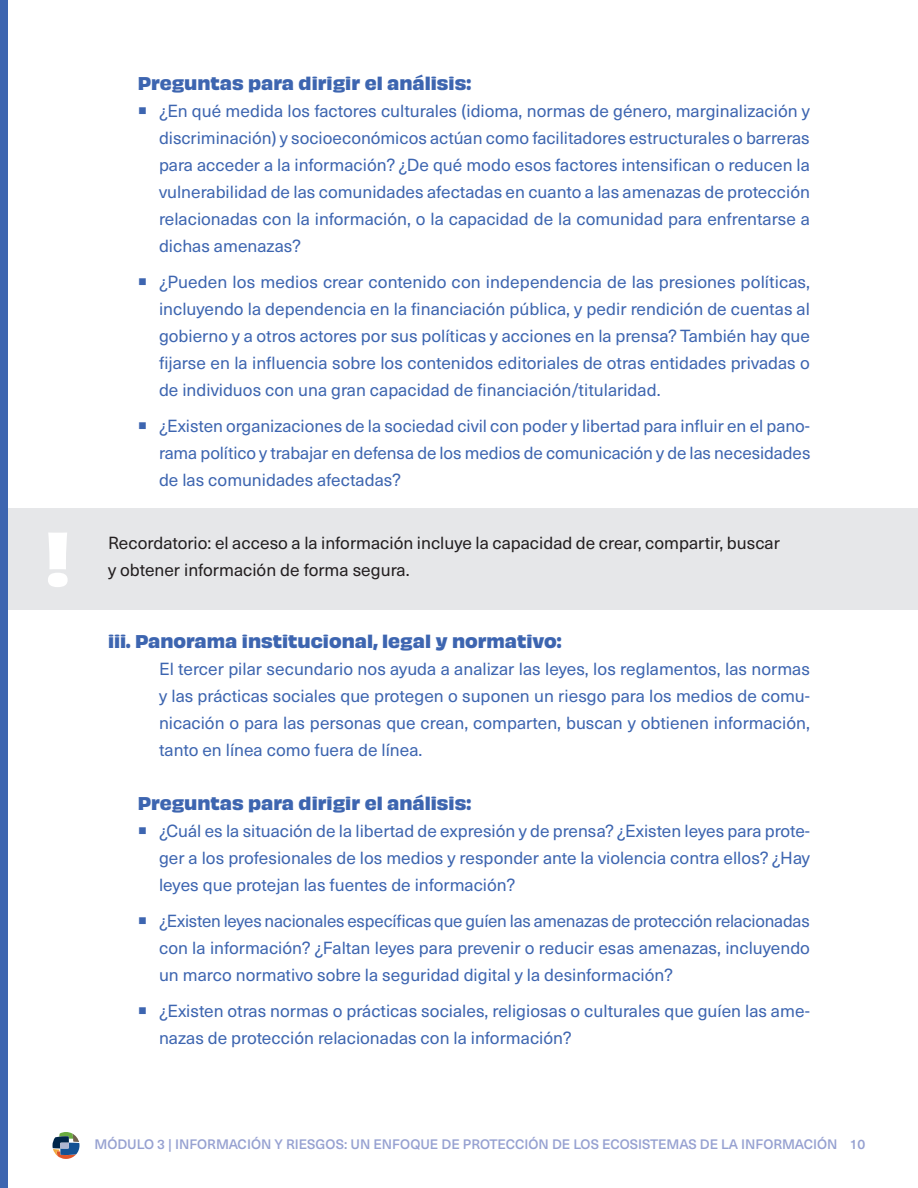
<style>
.page{position:relative;width:918px;height:1188px;background:#fff}
.page>*{position:absolute;margin:0;border:0;box-sizing:border-box;transform-origin:0 0}
.t1{font:700 72px "Obviously";color:#fff}
.body{font:17.25px/27px "Neue Haas Unica W1 G";color:#3d65b0;text-align:justify}
.boxed_text_body_TIP{font:17.25px/27px "Neue Haas Unica W1 G";color:#231f20}
.t2{font:700 17.25px "Obviously";color:#3d65b0}
.pg_title_small{font:500 13.5px "Neue Haas Unica W1 G";color:#96a1d1}
</style>
<div class="page">
<svg style="left:52px;top:1132px;width:28px;height:27px"></svg>
<div style="left:8px;top:509px;width:910px;height:101px;background:#e6e7e9"></div>
<div style="left:0;top:0;width:8px;height:1188px;background:#3d65b0"></div>
<p class="t1" style="left:44px;top:501px;width:29px">!</p>
<h4 class="t2" style="left:138px;top:70px;width:335px">Preguntas para dirigir el análisis:</h4>
<p class="body" style="left:159px;top:96px;width:653px">¿En qué medida los factores culturales (idioma, normas de género, marginalización y discriminación) y socioeconómicos actúan como facilitadores estructurales o barreras para acceder a la información? ¿De qué modo esos factores intensifican o reducen la vulnerabilidad de las comunidades afectadas en cuanto a las amenazas de protección relacionadas con la información, o la capacidad de la comunidad para enfrentarse a dichas amenazas?</p>
<p class="body" style="left:159px;top:267px;width:653px">¿Pueden los medios crear contenido con independencia de las presiones políticas, incluyendo la dependencia en la financiación pública, y pedir rendición de cuentas al gobierno y a otros actores por sus políticas y acciones en la prensa? También hay que fijarse en la influencia sobre los contenidos editoriales de otras entidades privadas o de individuos con una gran capacidad de financiación/titularidad.</p>
<p class="body" style="left:159px;top:411px;width:653px">¿Existen organizaciones de la sociedad civil con poder y libertad para influir en el pano&shy;rama político y trabajar en defensa de los medios de comunicación y de las necesidades de las comunidades afectadas?</p>
<p class="boxed_text_body_TIP" style="left:108px;top:528px;width:674px">Recordatorio: el acceso a la información incluye la capacidad de crear, compartir, buscar y obtener información de forma segura.</p>
<h4 class="t2" style="left:108px;top:628px;width:455px">iii. Panorama institucional, legal y normativo:</h4>
<p class="body" style="left:159px;top:654px;width:652px">El tercer pilar secundario nos ayuda a analizar las leyes, los reglamentos, las normas y las prácticas sociales que protegen o suponen un riesgo para los medios de comu&shy;nicación o para las personas que crean, comparten, buscan y obtienen información, tanto en línea como fuera de línea.</p>
<h4 class="t2" style="left:138px;top:790px;width:335px">Preguntas para dirigir el análisis:</h4>
<p class="body" style="left:159px;top:816px;width:653px">¿Cuál es la situación de la libertad de expresión y de prensa? ¿Existen leyes para prote&shy;ger a los profesionales de los medios y responder ante la violencia contra ellos? ¿Hay leyes que protejan las fuentes de información?</p>
<p class="body" style="left:159px;top:906px;width:653px">¿Existen leyes nacionales específicas que guíen las amenazas de protección relacionadas con la información? ¿Faltan leyes para prevenir o reducir esas amenazas, incluyendo un marco normativo sobre la seguridad digital y la desinformación?</p>
<p class="body" style="left:159px;top:996px;width:652px">¿Existen otras normas o prácticas sociales, religiosas o culturales que guíen las ame&shy;nazas de protección relacionadas con la información?</p>
<p class="pg_title_small" style="left:94px;top:1134px;width:745px">MÓDULO 3 | INFORMACIÓN Y RIESGOS: UN ENFOQUE DE PROTECCIÓN DE LOS ECOSISTEMAS DE LA INFORMACIÓN</p>
<p class="pg_title_small" style="left:850px;top:1134px;width:17px">10</p>
</div>
